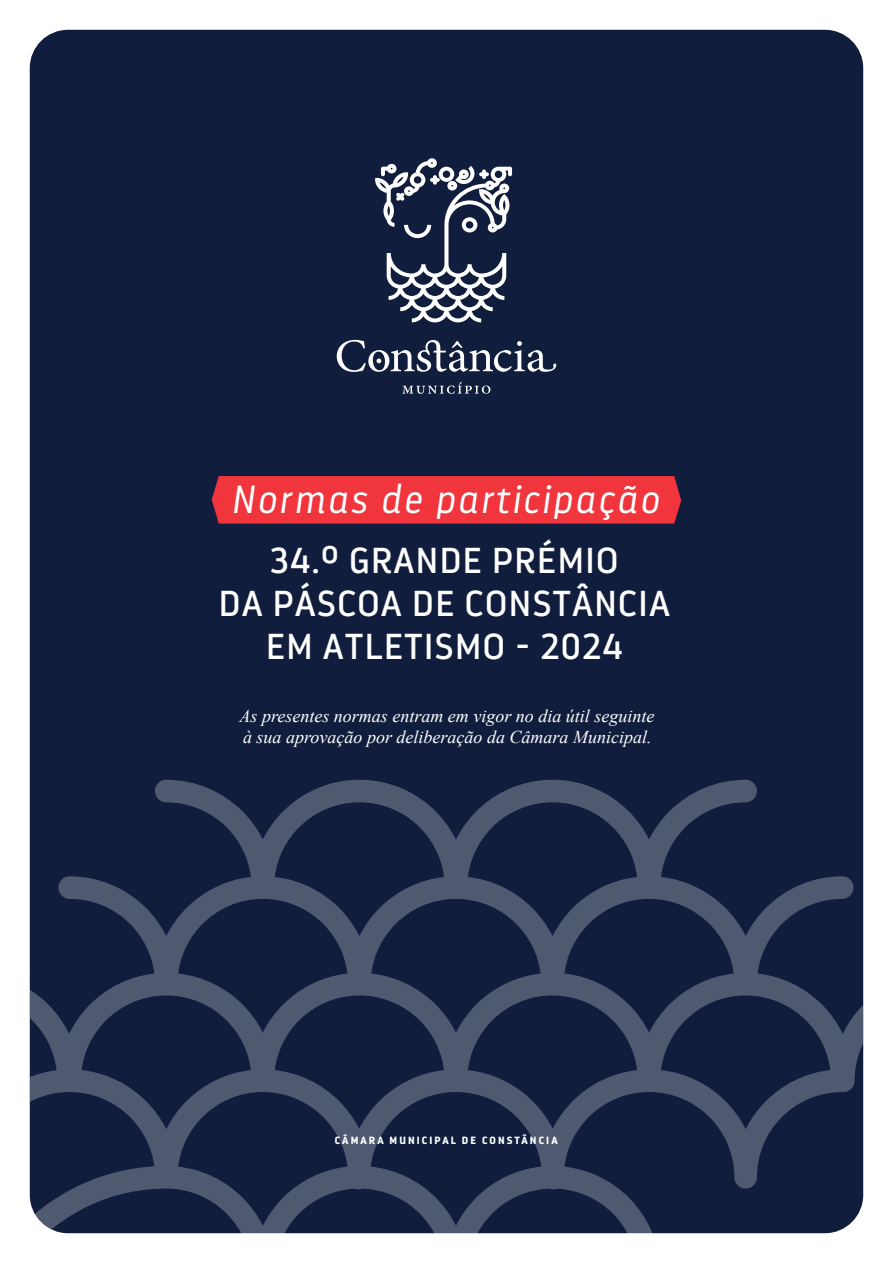
<style>
.page{position:relative;width:893px;height:1263px;background:#fff}
.page>*{position:absolute;margin:0;border:0;box-sizing:border-box;transform-origin:0 0}
.t1{font:italic 300 39px "Darwin Pro";letter-spacing:.075em;color:#fff}
.t2{font:36px/43.2px "Darwin Pro";letter-spacing:.04em;color:#fff;text-align:center}
.t3{font:italic 18px/21.6px "Times New Roman";color:#fff}
.t4{font:700 10.5px "Darwin Pro";letter-spacing:.2em;color:#fff}
</style>
<div class="page">
<div style="left:30px;top:30px;width:833px;height:1203px;background:#101d3c;border-radius:38px"></div>
<svg style="left:375px;top:158px;width:137px;height:164px"></svg>
<svg style="left:337px;top:340px;width:219px;height:32px"></svg>
<svg style="left:402px;top:382px;width:88px;height:12px"></svg>
<div style="left:212px;top:476px;width:469px;height:48px;background:#f1353d"></div>
<svg style="left:30px;top:779px;width:833px;height:455px"></svg>
<h1 class="t1" style="left:231px;top:474px;width:429px">Normas de participação</h1>
<h2 class="t2" style="left:219px;top:538px;width:452px">34.º GRANDE PRÉMIO<br>DA PÁSCOA DE CONSTÂNCIA<br>EM ATLETISMO - 2024</h2>
<p class="t3" style="left:240px;top:704px;width:416px">As presentes normas entram em vigor no dia útil seguinte à sua aprovação por deliberação da Câmara Municipal.</p>
<p class="t4" style="left:335px;top:1133px;width:224px">CÂMARA MUNICIPAL DE CONSTÂNCIA</p>
</div>
